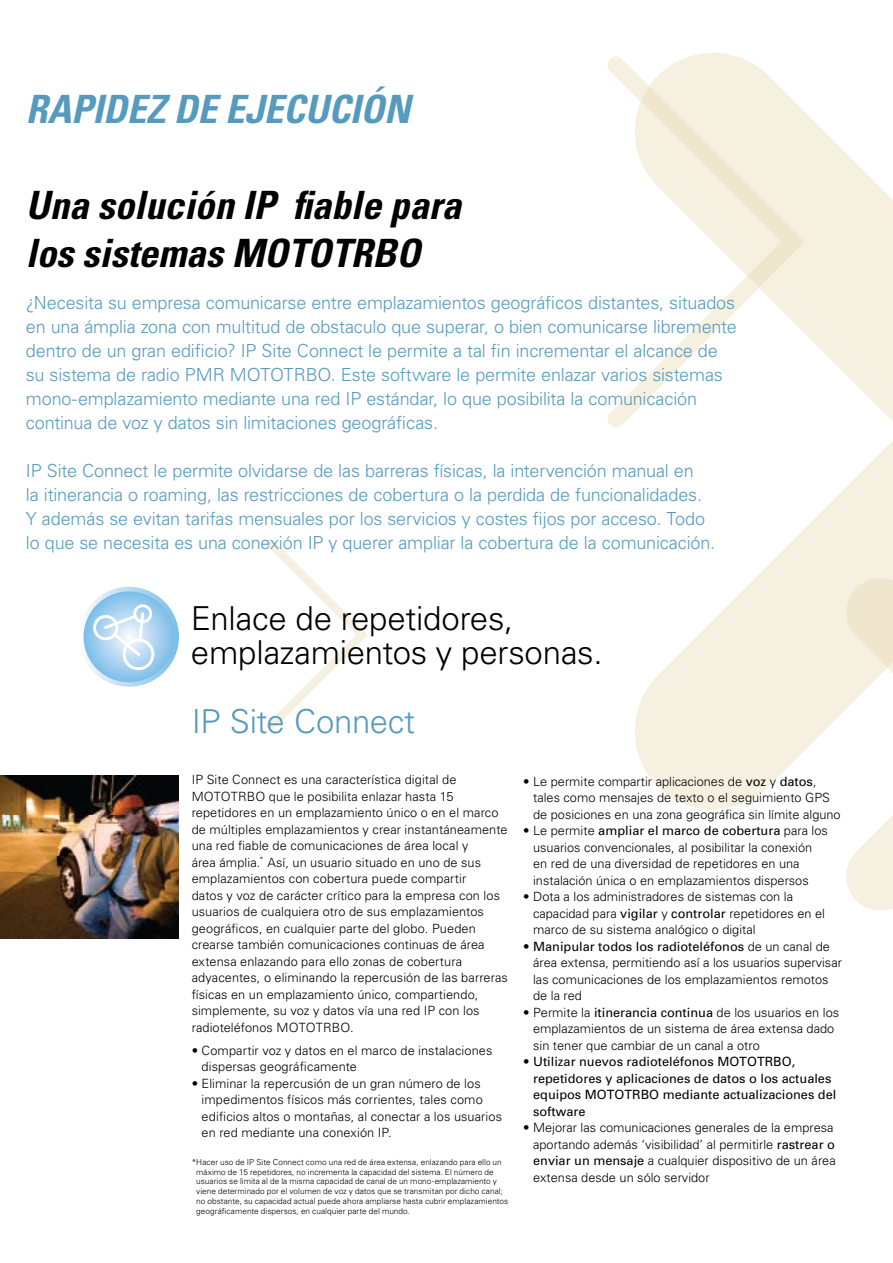
<style>
.page{position:relative;width:893px;height:1263px;background:#fff}
.page>*{position:absolute;margin:0;border:0;box-sizing:border-box;transform-origin:0 0}
.t1{font:italic 700 condensed 39px/48px "Univers";color:#000}
.t2{font:italic 700 condensed 39px "Univers";letter-spacing:-.005em;color:#569bbe}
.t3{font:300 33px/34.5px "Univers";letter-spacing:-.005em;color:#000}
.t4{font:300 33px "Univers";letter-spacing:-.01em;color:#569bbe}
.t5{font:300 18px/24px "Univers";letter-spacing:-.01em;color:#569bbe}
.t6{font:300 12.75px/16.5px "Univers";color:#000}
.t7{font:12.75px/16.5px "Univers";color:#000}
.t8{font:300 8.25px/9.8px "Univers";letter-spacing:.005em;color:#000}
.s1{font-weight:400}
.s2{font-weight:300}
</style>
<div class="page">
<svg style="left:266px;top:539px;width:102px;height:192px"></svg>
<svg style="left:635px;top:53px;width:258px;height:756px;fill:#f6f0e0"></svg>
<svg style="left:843px;top:578px;width:50px;height:333px"></svg>
<svg style="left:607px;top:57px;width:152px;height:370px"></svg>
<svg style="left:641px;top:86px;width:164px;height:202px"></svg>
<svg style="left:79px;top:587px;width:100px;height:100px"></svg>
<svg style="left:84px;top:591px;width:90px;height:91px;background:#8cc5eb"></svg>
<svg style="left:93px;top:604px;width:61px;height:66px"></svg>
<img style="left:0;top:775px;width:179px;height:163px">
<h1 class="t2" style="left:26px;top:85px;width:386px">RAPIDEZ DE EJECUCIÓN</h1>
<h1 class="t1" style="left:26px;top:181px;width:437px">Una solución IP fiable para los sistemas MOTOTRBO</h1>
<p class="t5" style="left:26px;top:290px;width:712px">¿Necesita su empresa comunicarse entre emplazamientos geográficos distantes, situados en una ámplia zona con multitud de obstaculo que superar, o bien comunicarse libremente dentro de un gran edificio? IP Site Connect le permite a tal fin incrementar el alcance de su sistema de radio PMR MOTOTRBO. Este software le permite enlazar varios sistemas mono-emplazamiento mediante una red IP estándar, lo que posibilita la comunicación continua de voz y datos sin limitaciones geográficas.</p>
<p class="t5" style="left:26px;top:458px;width:691px">IP Site Connect le permite olvidarse de las barreras físicas, la intervención manual en<br>la itinerancia o roaming, las restricciones de cobertura o la perdida de funcionalidades.<br>Y además se evitan tarifas mensuales por los servicios y costes fijos por acceso. Todo lo que se necesita es una conexión IP y querer ampliar la cobertura de la comunicación.</p>
<h2 class="t3" style="left:191px;top:600px;width:413px">Enlace de repetidores, emplazamientos y personas.</h2>
<h2 class="t4" style="left:192px;top:701px;width:225px">IP Site Connect</h2>
<p class="t6" style="left:192px;top:771px;width:318px">IP Site Connect es una característica digital de MOTOTRBO que le posibilita enlazar hasta 15 repetidores en un emplazamiento único o en el marco de múltiples emplazamientos y crear instantáneamente una red fiable de comunicaciones de área local y<br>área ámplia.<sup>*</sup> Así, un usuario situado en uno de sus emplazamientos con cobertura puede compartir<br>datos y voz de carácter crítico para la empresa con los usuarios de cualquiera otro de sus emplazamientos geográficos, en cualquier parte del globo. Pueden crearse también comunicaciones continuas de área extensa enlazando para ello zonas de cobertura adyacentes, o eliminando la repercusión de las barreras físicas en un emplazamiento único, compartiendo, simplemente, su voz y datos vía una red IP con los radioteléfonos MOTOTRBO.</p>
<p class="t6" style="left:202px;top:1042px;width:292px;text-indent:-10px">• Compartir voz y datos en el marco de instalaciones dispersas geográficamente</p>
<p class="t6" style="left:202px;top:1075px;width:302px;text-indent:-10px">• Eliminar la repercusión de un gran número de los impedimentos físicos más corrientes, tales como edificios altos o montañas, al conectar a los usuarios en red mediante una conexión IP.</p>
<p class="t8" style="left:196px;top:1157px;width:314px;text-indent:-5px">* Hacer uso de IP Site Connect como una red de área extensa, enlazando para ello un máximo de 15 repetidores, no incrementa la capacidad del sistema. El número de usuarios se limita al de la misma capacidad de canal de un mono-emplazamiento y viene determinado por el volumen de voz y datos que se transmitan por dicho canal; no obstante, su capacidad actual puede ahora ampliarse hasta cubrir emplazamientos geográficamente dispersos, en cualquier parte del mundo.</p>
<p class="t6" style="left:533px;top:773px;width:309px;text-indent:-10px">• Le permite compartir aplicaciones de <span class="s1">voz</span> y <span class="s1">datos</span>, tales como mensajes de texto o el seguimiento GPS de posiciones en una zona geográfica sin límite alguno</p>
<p class="t6" style="left:533px;top:822px;width:296px;text-indent:-10px">• Le permite <span class="s1">ampliar el marco de cobertura</span> para los usuarios convencionales, al posibilitar la conexión en red de una diversidad de repetidores en una instalación única o en emplazamientos dispersos</p>
<p class="t6" style="left:533px;top:888px;width:293px;text-indent:-10px">• Dota a los administradores de sistemas con la capacidad para <span class="s1">vigilar</span> y <span class="s1">controlar</span> repetidores en el marco de su sistema analógico o digital</p>
<p class="t6" style="left:533px;top:937px;width:310px;text-indent:-10px">• <span class="s1">Manipular todos los radioteléfonos</span> de un canal de área extensa, permitiendo así a los usuarios supervisar las comunicaciones de los emplazamientos remotos de la red</p>
<p class="t6" style="left:533px;top:1003px;width:308px;text-indent:-10px">• Permite la <span class="s1">itinerancia continua</span> de los usuarios en los emplazamientos de un sistema de área extensa dado sin tener que cambiar de un canal a otro</p>
<p class="t7" style="left:533px;top:1053px;width:305px;text-indent:-10px"><span class="s2">•</span> Utilizar nuevos radioteléfonos MOTOTRBO, repetidores y aplicaciones de datos o los actuales equipos MOTOTRBO mediante actualizaciones del software</p>
<p class="t6" style="left:533px;top:1119px;width:304px;text-indent:-10px">• Mejorar las comunicaciones generales de la empresa aportando además ‘visibilidad’ al permitirle <span class="s1">rastrear o enviar un mensaje</span> a cualquier dispositivo de un área extensa desde un sólo servidor</p>
</div>
